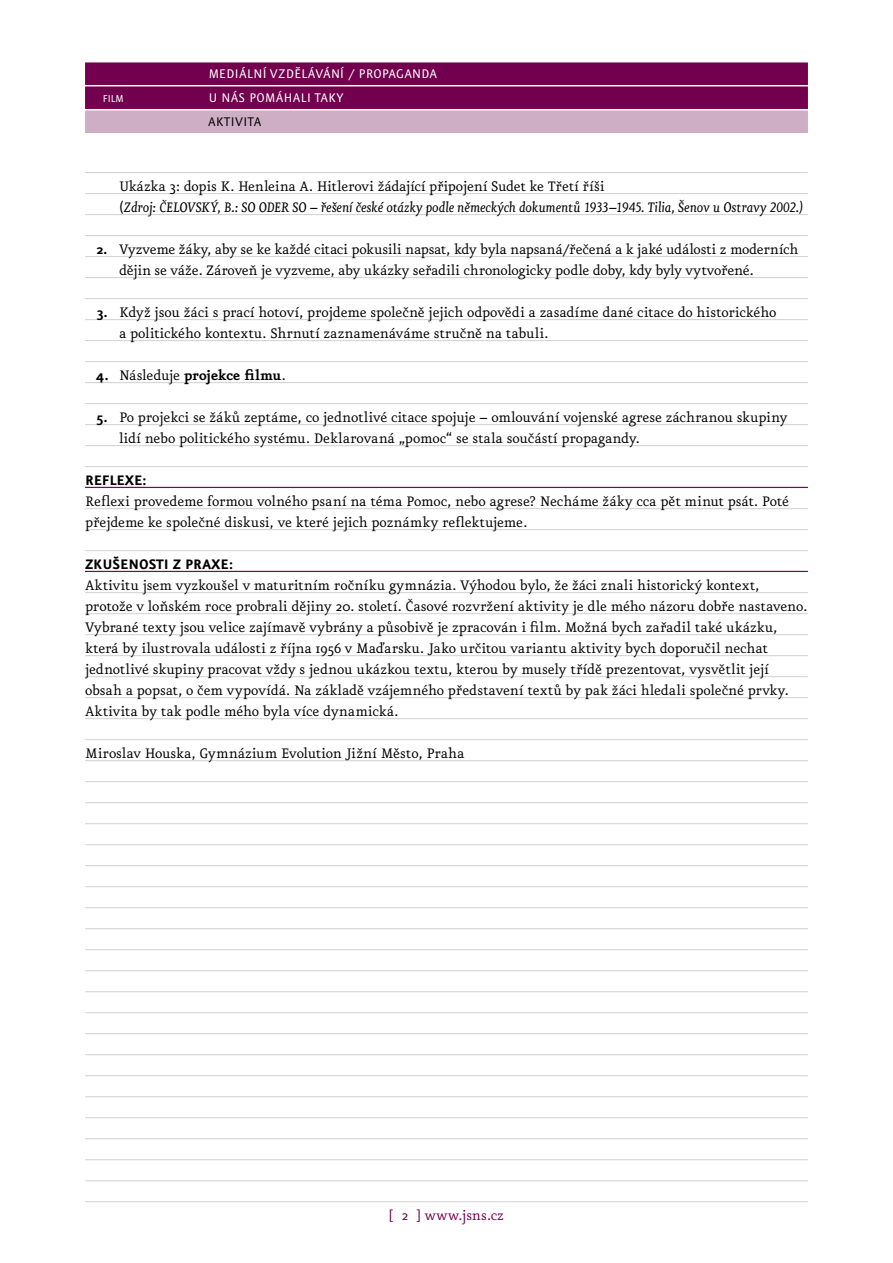
<style>
.page{position:relative;width:893px;height:1263px;background:#fff}
.page>*{position:absolute;margin:0;border:0;box-sizing:border-box;transform-origin:0 0}
.t1{font:16.5px/21px "Eureka OT";letter-spacing:-.005em;color:#000}
.t2{font:italic 16.5px/21px "Eureka OT";letter-spacing:-.01em;color:#000}
.t3{font:700 16.5px "Eureka OT";letter-spacing:-.015em;color:#000}
.t4{font:700 16.5px "Eureka Sans OT";color:#000}
.t5{font:16.5px "Eureka OT";color:#73004e}
.t6{font:15px/24px "Eureka Sans OT";letter-spacing:.025em;color:#fff}
.t7{font:15px "Eureka Sans OT";color:#000}
.t8{font:12px "Eureka Sans OT";color:#fff}
.s1{font-style:normal}
.s2{font-weight:700}
.s3{font-weight:400}
</style>
<div class="page">
<hr style="left:85px;top:172px;width:723px;height:1px;background:#d0d1d2">
<hr style="left:85px;top:193px;width:723px;height:1px;background:#d0d1d2">
<hr style="left:85px;top:214px;width:723px;height:1px;background:#d0d1d2">
<hr style="left:85px;top:235px;width:723px;height:1px;background:#d0d1d2">
<hr style="left:85px;top:256px;width:723px;height:1px;background:#d0d1d2">
<hr style="left:85px;top:277px;width:723px;height:1px;background:#d0d1d2">
<hr style="left:85px;top:298px;width:723px;height:1px;background:#d0d1d2">
<hr style="left:85px;top:319px;width:723px;height:1px;background:#d0d1d2">
<hr style="left:85px;top:340px;width:723px;height:1px;background:#d0d1d2">
<hr style="left:85px;top:361px;width:723px;height:1px;background:#d0d1d2">
<hr style="left:85px;top:382px;width:723px;height:1px;background:#d0d1d2">
<hr style="left:85px;top:403px;width:723px;height:1px;background:#d0d1d2">
<hr style="left:85px;top:424px;width:723px;height:1px;background:#d0d1d2">
<hr style="left:85px;top:445px;width:723px;height:1px;background:#d0d1d2">
<hr style="left:85px;top:466px;width:723px;height:1px;background:#d0d1d2">
<hr style="left:85px;top:508px;width:723px;height:1px;background:#d0d1d2">
<hr style="left:85px;top:529px;width:723px;height:1px;background:#d0d1d2">
<hr style="left:85px;top:550px;width:723px;height:1px;background:#d0d1d2">
<hr style="left:85px;top:592px;width:723px;height:1px;background:#d0d1d2">
<hr style="left:85px;top:613px;width:723px;height:1px;background:#d0d1d2">
<hr style="left:85px;top:634px;width:723px;height:1px;background:#d0d1d2">
<hr style="left:85px;top:655px;width:723px;height:1px;background:#d0d1d2">
<hr style="left:85px;top:676px;width:723px;height:1px;background:#d0d1d2">
<hr style="left:85px;top:697px;width:723px;height:1px;background:#d0d1d2">
<hr style="left:85px;top:718px;width:723px;height:1px;background:#d0d1d2">
<hr style="left:85px;top:739px;width:723px;height:1px;background:#d0d1d2">
<hr style="left:85px;top:760px;width:723px;height:1px;background:#d0d1d2">
<hr style="left:85px;top:781px;width:723px;height:1px;background:#d0d1d2">
<hr style="left:85px;top:802px;width:723px;height:1px;background:#d0d1d2">
<hr style="left:85px;top:823px;width:723px;height:1px;background:#d0d1d2">
<hr style="left:85px;top:844px;width:723px;height:1px;background:#d0d1d2">
<hr style="left:85px;top:865px;width:723px;height:1px;background:#d0d1d2">
<hr style="left:85px;top:886px;width:723px;height:1px;background:#d0d1d2">
<hr style="left:85px;top:907px;width:723px;height:1px;background:#d0d1d2">
<hr style="left:85px;top:928px;width:723px;height:1px;background:#d0d1d2">
<hr style="left:85px;top:949px;width:723px;height:1px;background:#d0d1d2">
<hr style="left:85px;top:970px;width:723px;height:1px;background:#d0d1d2">
<hr style="left:85px;top:991px;width:723px;height:1px;background:#d0d1d2">
<hr style="left:85px;top:1012px;width:723px;height:1px;background:#d0d1d2">
<hr style="left:85px;top:1033px;width:723px;height:1px;background:#d0d1d2">
<hr style="left:85px;top:1054px;width:723px;height:1px;background:#d0d1d2">
<hr style="left:85px;top:1075px;width:723px;height:1px;background:#d0d1d2">
<hr style="left:85px;top:1096px;width:723px;height:1px;background:#d0d1d2">
<hr style="left:85px;top:1117px;width:723px;height:1px;background:#d0d1d2">
<hr style="left:85px;top:1138px;width:723px;height:1px;background:#d0d1d2">
<hr style="left:85px;top:1159px;width:723px;height:1px;background:#d0d1d2">
<hr style="left:85px;top:1180px;width:723px;height:1px;background:#d0d1d2">
<hr style="left:85px;top:1201px;width:723px;height:1px;background:#d0d1d2">
<div style="left:85px;top:62px;width:723px;height:23px;background:#73004e"></div>
<div style="left:85px;top:86px;width:723px;height:23px;background:#73004e"></div>
<div style="left:85px;top:110px;width:723px;height:23px;background:#cdaec4"></div>
<hr style="left:85px;top:487px;width:723px;height:1px;background:#73004e">
<hr style="left:85px;top:571px;width:723px;height:1px;background:#73004e">
<p class="t8" style="left:103px;top:92px;width:23px">FILM</p>
<p class="t6" style="left:209px;top:62px;width:230px">MEDIÁLNÍ VZDĚLÁVÁNÍ / PROPAGANDA<br>U NÁS POMÁHALI TAKY</p>
<p class="t7" style="left:208px;top:114px;width:8px">AKTIVITA</p>
<p class="t2" style="left:119px;top:176px;width:686px"><span class="s1">Ukázka 3: dopis K. Henleina A. Hitlerovi žádající připojení Sudet ke Třetí říši<br>(</span>Zdroj: ČELOVSKÝ, B.: SO ODER SO – řešení české otázky podle německých dokumentů 1933–1945. Tilia, Šenov u Ostravy 2002.)</p>
<p class="t1" style="left:119px;top:239px;width:681px;text-indent:-23px"><span class="s2">2.</span> Vyzveme žáky, aby se ke každé citaci pokusili napsat, kdy byla napsaná/řečená a k jaké události z moderních dějin se váže. Zároveň je vyzveme, aby ukázky seřadili chronologicky podle doby, kdy byly vytvořené.</p>
<p class="t1" style="left:119px;top:302px;width:659px;text-indent:-23px"><span class="s2">3.</span> Když jsou žáci s prací hotoví, projdeme společně jejich odpovědi a zasadíme dané citace do historického a politického kontextu. Shrnutí zaznamenáváme stručně na tabuli.</p>
<p class="t3" style="left:96px;top:367px;width:191px">4. <span class="s3">Následuje</span> projekce filmu<span class="s3">.</span></p>
<p class="t1" style="left:119px;top:407px;width:670px;text-indent:-23px"><span class="s2">5.</span> Po projekci se žáků zeptáme, co jednotlivé citace spojuje – omlouvání vojenské agrese záchranou skupiny lidí nebo politického systému. Deklarovaná „pomoc“ se stala součástí propagandy.</p>
<p class="t4" style="left:85px;top:472px;width:63px">REFLEXE:</p>
<p class="t1" style="left:85px;top:491px;width:706px">Reflexi provedeme formou volného psaní na téma Pomoc, nebo agrese? Necháme žáky cca pět minut psát. Poté přejdeme ke společné diskusi, ve které jejich poznámky reflektujeme.</p>
<p class="t4" style="left:85px;top:556px;width:150px">ZKUŠENOSTI Z PRAXE:</p>
<p class="t1" style="left:85px;top:575px;width:724px">Aktivitu jsem vyzkoušel v maturitním ročníku gymnázia. Výhodou bylo, že žáci znali historický kontext, protože v loňském roce probrali dějiny 20. století. Časové rozvržení aktivity je dle mého názoru dobře nastaveno.<br>Vybrané texty jsou velice zajímavě vybrány a působivě je zpracován i film. Možná bych zařadil také ukázku, která by ilustrovala události z října 1956 v Maďarsku. Jako určitou variantu aktivity bych doporučil nechat jednotlivé skupiny pracovat vždy s jednou ukázkou textu, kterou by musely třídě prezentovat, vysvětlit její obsah a popsat, o čem vypovídá. Na základě vzájemného představení textů by pak žáci hledali společné prvky.<br>Aktivita by tak podle mého byla více dynamická.</p>
<p class="t1" style="left:85px;top:744px;width:381px">Miroslav Houska, Gymnázium Evolution Jižní Město, Praha</p>
<p class="t5" style="left:389px;top:1207px;width:117px">[ 2 ] www.jsns.cz</p>
</div>
